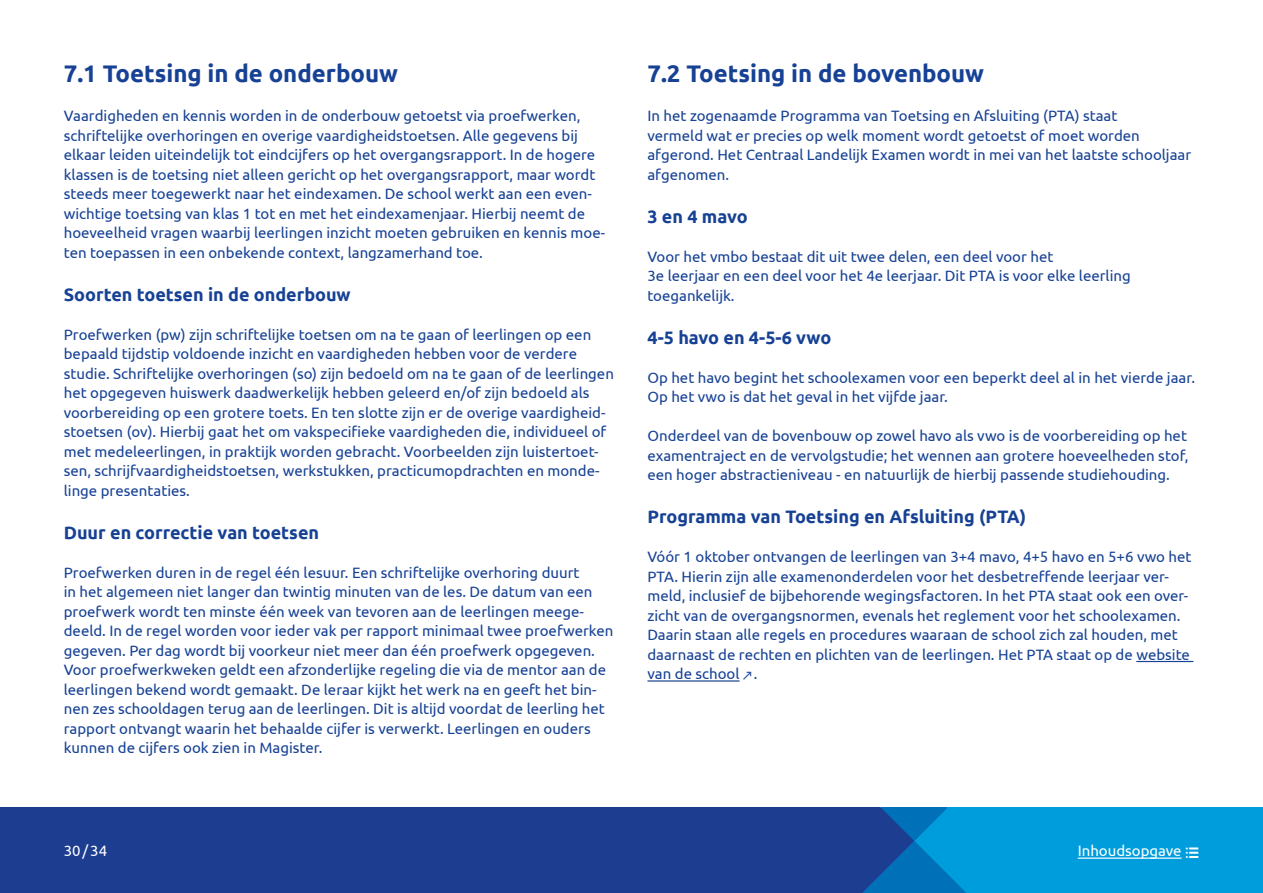
<style>
.page{position:relative;width:1263px;height:893px;background:#fff}
.page>*{position:absolute;margin:0;border:0;box-sizing:border-box;transform-origin:0 0}
.t1{font:700 24px "Ubuntu";color:#164194}
.t2{font:700 18px "Ubuntu";color:#164194}
.t3{font:15px/19.5px "Ubuntu";color:#164194}
.t4{font:15px "Ubuntu";color:#fff}
.s1{font-family:"IBM Plex Sans"}
.s2{font-family:"Pictos"}
</style>
<div class="page">
<div style="left:0;top:808px;width:238px;height:85px;background:#1d3d91"></div>
<svg style="left:238px;top:808px;width:1025px;height:33px;background:#125daa"></svg>
<svg style="left:238px;top:841px;width:1025px;height:52px;background:#125daa"></svg>
<hr style="left:1078px;top:857px;width:103px;height:2px;background:#fff">
<hr style="left:1136px;top:661px;width:57px;height:1px;background:#164194">
<hr style="left:647px;top:680px;width:93px;height:2px;background:#164194">
<h1 class="t1" style="left:64px;top:59px;width:336px">7.1 Toetsing in de onderbouw</h1>
<p class="t3" style="left:64px;top:106px;width:543px">Vaardigheden en kennis worden in de onderbouw getoetst via proefwerken, schriftelijke overhoringen en overige vaardigheidstoetsen. Alle gegevens bij elkaar leiden uiteindelijk tot eindcijfers op het overgangsrapport. In de hogere klassen is de toetsing niet alleen gericht op het overgangsrapport, maar wordt steeds meer toegewerkt naar het eindexamen. De school werkt aan een even&shy;wichtige toetsing van klas 1 tot en met het eindexamenjaar. Hierbij neemt de hoeveelheid vragen waarbij leerlingen inzicht moeten gebruiken en kennis moe&shy;ten toepassen in een onbekende context, langzamerhand toe.</p>
<p class="t2" style="left:64px;top:283px;width:288px">Soorten toetsen in de onderbouw</p>
<p class="t3" style="left:64px;top:324px;width:552px">Proefwerken (pw) zijn schriftelijke toetsen om na te gaan of leerlingen op een bepaald tijdstip voldoende inzicht en vaardigheden hebben voor de verdere studie. Schriftelijke overhoringen (so) zijn bedoeld om na te gaan of de leerlingen het opgegeven huiswerk daadwerkelijk hebben geleerd en/of zijn bedoeld als voorbereiding op een grotere toets. En ten slotte zijn er de overige vaardigheid&shy;stoetsen (ov). Hierbij gaat het om vakspecifieke vaardigheden die, individueel of met medeleerlingen, in praktijk worden gebracht. Voorbeelden zijn luistertoet&shy;sen, schrijfvaardigheidstoetsen, werkstukken, practicumopdrachten en monde&shy;linge presentaties.</p>
<p class="t2" style="left:64px;top:521px;width:257px">Duur en correctie van toetsen</p>
<p class="t3" style="left:64px;top:562px;width:551px">Proefwerken duren in de regel één lesuur. Een schriftelijke overhoring duurt<br>in het algemeen niet langer dan twintig minuten van de les. De datum van een proefwerk wordt ten minste één week van tevoren aan de leerlingen meege&shy;deeld. In de regel worden voor ieder vak per rapport minimaal twee proefwerken gegeven. Per dag wordt bij voorkeur niet meer dan één proefwerk opgegeven.<br>Voor proefwerkweken geldt een afzonderlijke regeling die via de mentor aan de leerlingen bekend wordt gemaakt. De leraar kijkt het werk na en geeft het bin&shy;nen zes schooldagen terug aan de leerlingen. Dit is altijd voordat de leerling het rapport ontvangt waarin het behaalde cijfer is verwerkt. Leerlingen en ouders kunnen de cijfers ook zien in Magister.</p>
<h1 class="t1" style="left:647px;top:59px;width:338px">7.2 Toetsing in de bovenbouw</h1>
<p class="t3" style="left:647px;top:106px;width:545px">In het zogenaamde Programma van Toetsing en Afsluiting (PTA) staat<br>vermeld wat er precies op welk moment wordt getoetst of moet worden afgerond. Het Centraal Landelijk Examen wordt in mei van het laatste schooljaar afgenomen.</p>
<p class="t2" style="left:647px;top:205px;width:102px">3 en 4 mavo</p>
<p class="t3" style="left:647px;top:246px;width:485px">Voor het vmbo bestaat dit uit twee delen, een deel voor het<br>3e leerjaar en een deel voor het 4e leerjaar. Dit PTA is voor elke leerling toegankelijk.</p>
<p class="t2" style="left:647px;top:326px;width:185px">4-5 havo en 4-5-6 vwo</p>
<p class="t3" style="left:647px;top:367px;width:549px">Op het havo begint het schoolexamen voor een beperkt deel al in het vierde jaar.<br>Op het vwo is dat het geval in het vijfde jaar.</p>
<p class="t3" style="left:647px;top:426px;width:542px;text-align:justify">Onderdeel van de bovenbouw op zowel havo als vwo is de voorbereiding op het examentraject en de vervolgstudie; het wennen aan grotere hoeveelheden stof, een hoger abstractieniveau - en natuurlijk de hierbij passende studiehouding.</p>
<p class="t2" style="left:647px;top:506px;width:380px">Programma van Toetsing en Afsluiting (PTA)</p>
<p class="t3" style="left:647px;top:547px;width:546px">Vóór 1 oktober ontvangen de leerlingen van 3+4 mavo, 4+5 havo en 5+6 vwo het PTA. Hierin zijn alle examenonderdelen voor het desbetreffende leerjaar ver&shy;meld, inclusief de bijbehorende wegingsfactoren. In het PTA staat ook een over&shy;zicht van de overgangsnormen, evenals het reglement voor het schoolexamen.<br>Daarin staan alle regels en procedures waaraan de school zich zal houden, met daarnaast de rechten en plichten van de leerlingen. Het PTA staat op de website van de school<span class="s1">↗</span>.</p>
<p class="t4" style="left:64px;top:842px;width:45px">30/34</p>
<p class="t4" style="left:1078px;top:842px;width:123px">Inhoudsopgave <span class="s2">l</span></p>
</div>
